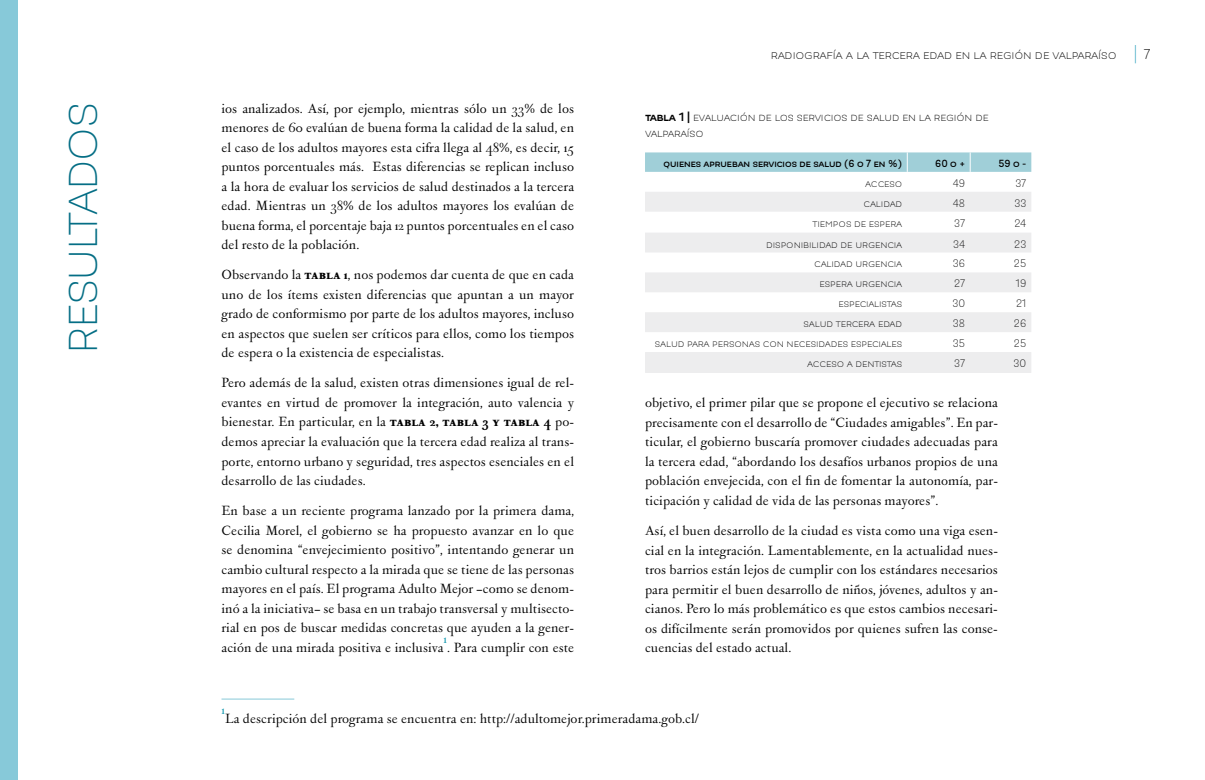
<style>
.page{position:relative;width:1205px;height:780px;background:#fff}
.page>*{position:absolute;margin:0;border:0;box-sizing:border-box;transform-origin:0 0}
.t1{font:300 46.25px "Modernica";letter-spacing:-.02em;color:#056e85}
.t2{font:16.25px/19.5px "Peleguer";color:#000;text-align:justify}
.t3{font:300 16.25px "Modernica";color:#000}
.t4{font:15.25px "Peleguer";color:#0d96ad}
.t5{font:300 15px "Modernica";letter-spacing:-.02em;color:#000}
.t6{font:300 13.75px/16.5px "Modernica";letter-spacing:-.005em;color:#000}
.t7{font:300 12.5px "Modernica";letter-spacing:-.01em;color:#000}
.t8{font:500 11.88px "Modernica";color:#000}
.s1{font-weight:700}
</style>
<div class="page">
<svg style="left:645px;top:192px;width:386px;height:181px;fill:#ededee"></svg>
<svg style="left:645px;top:152px;width:386px;height:20px;background:#a3d0d9"></svg>
<svg style="left:1135px;top:45px;width:1px;height:18px"></svg>
<div style="left:0;top:0;width:17px;height:780px;background:#87c9d9"></div>
<hr style="left:221px;top:698px;width:73px;height:1px;background:#87c9d9">
<h1 class="t1" style="left:62px;top:352px;width:251px;rotate:-90deg">RESULTADOS</h1>
<p class="t2" style="left:221px;top:98px;width:354px">ios analizados. Así, por ejemplo, mientras sólo un 33% de los menores de 60 evalúan de buena forma la calidad de la salud, en el caso de los adultos mayores esta cifra llega al 48%, es decir, 15 puntos porcentuales más. Estas diferencias se replican incluso a la hora de evaluar los servicios de salud destinados a la tercera edad. Mientras un 38% de los adultos mayores los evalúan de buena forma, el porcentaje baja 12 puntos porcentuales en el caso del resto de la población.</p>
<p class="t2" style="left:221px;top:265px;width:354px">Observando la <span class="s1">tabla 1</span>, nos podemos dar cuenta de que en cada uno de los ítems existen diferencias que apuntan a un mayor grado de conformismo por parte de los adultos mayores, incluso en aspectos que suelen ser críticos para ellos, como los tiempos de espera o la existencia de especialistas.</p>
<p class="t2" style="left:221px;top:373px;width:354px">Pero además de la salud, existen otras dimensiones igual de rel&shy;evantes en virtud de promover la integración, auto valencia y bienestar. En particular, en la <span class="s1">tabla 2, tabla 3 y tabla 4</span> po&shy;demos apreciar la evaluación que la tercera edad realiza al trans&shy;porte, entorno urbano y seguridad, tres aspectos esenciales en el desarrollo de las ciudades.</p>
<p class="t2" style="left:221px;top:501px;width:354px">En base a un reciente programa lanzado por la primera dama, Cecilia Morel, el gobierno se ha propuesto avanzar en lo que se denomina “envejecimiento positivo”, intentando generar un cambio cultural respecto a la mirada que se tiene de las personas mayores en el país. El programa Adulto Mejor –como se denom&shy;inó a la iniciativa– se basa en un trabajo transversal y multisecto&shy;rial en pos de buscar medidas concretas que ayuden a la gener&shy;ación de una mirada positiva e inclusiva . Para cumplir con este</p>
<p class="t4" style="left:444px;top:630px;width:5px">1</p>
<p class="t5" style="left:771px;top:48px;width:347px">radiografía a la tercera edad en la región de valparaíso</p>
<p class="t3" style="left:1143px;top:47px;width:8px">7</p>
<p class="t6" style="left:645px;top:108px;width:345px"><span class="s1">tabla 1 |</span> evaluación de los servicios de salud en la región de valparaíso</p>
<p class="t8" style="left:663px;top:158px;width:240px">quienes aprueban servicios de salud (6 o 7 en %)</p>
<p class="t8" style="left:935px;top:158px;width:31px">60 o +</p>
<p class="t8" style="left:998px;top:158px;width:29px">59 o -</p>
<p class="t7" style="left:865px;top:177px;width:38px">acceso</p>
<p class="t7" style="left:953px;top:177px;width:14px">49</p>
<p class="t7" style="left:1015px;top:177px;width:12px">37</p>
<p class="t7" style="left:863px;top:197px;width:40px">calidad</p>
<p class="t7" style="left:953px;top:197px;width:14px">48</p>
<p class="t7" style="left:1014px;top:197px;width:13px">33</p>
<p class="t7" style="left:812px;top:217px;width:91px">tiempos de espera</p>
<p class="t7" style="left:954px;top:217px;width:12px">37</p>
<p class="t7" style="left:1014px;top:217px;width:13px">24</p>
<p class="t7" style="left:766px;top:238px;width:138px">disponibilidad de urgencia</p>
<p class="t7" style="left:953px;top:238px;width:14px">34</p>
<p class="t7" style="left:1014px;top:238px;width:14px">23</p>
<p class="t7" style="left:814px;top:258px;width:90px">calidad urgencia</p>
<p class="t7" style="left:953px;top:258px;width:14px">36</p>
<p class="t7" style="left:1014px;top:258px;width:14px">25</p>
<p class="t7" style="left:819px;top:278px;width:84px">espera urgencia</p>
<p class="t7" style="left:954px;top:278px;width:13px">27</p>
<p class="t7" style="left:1016px;top:278px;width:12px">19</p>
<p class="t7" style="left:838px;top:298px;width:65px">especialistas</p>
<p class="t7" style="left:952px;top:298px;width:14px">30</p>
<p class="t7" style="left:1016px;top:298px;width:12px">21</p>
<p class="t7" style="left:803px;top:317px;width:100px">salud tercera edad</p>
<p class="t7" style="left:953px;top:317px;width:14px">38</p>
<p class="t7" style="left:1014px;top:317px;width:14px">26</p>
<p class="t7" style="left:655px;top:337px;width:249px">salud para personas con necesidades especiales</p>
<p class="t7" style="left:953px;top:337px;width:14px">35</p>
<p class="t7" style="left:1014px;top:337px;width:14px">25</p>
<p class="t7" style="left:807px;top:357px;width:97px">acceso a dentistas</p>
<p class="t7" style="left:954px;top:357px;width:12px">37</p>
<p class="t7" style="left:1013px;top:357px;width:14px">30</p>
<p class="t2" style="left:645px;top:393px;width:354px">objetivo, el primer pilar que se propone el ejecutivo se relaciona precisamente con el desarrollo de “Ciudades amigables”. En par&shy;ticular, el gobierno buscaría promover ciudades adecuadas para la tercera edad, “abordando los desafíos urbanos propios de una población envejecida, con el fin de fomentar la autonomía, par&shy;ticipación y calidad de vida de las personas mayores”.</p>
<p class="t2" style="left:645px;top:521px;width:354px">Así, el buen desarrollo de la ciudad es vista como una viga esen&shy;cial en la integración. Lamentablemente, en la actualidad nues&shy;tros barrios están lejos de cumplir con los estándares necesarios para permitir el buen desarrollo de niños, jóvenes, adultos y an&shy;cianos. Pero lo más problemático es que estos cambios necesari&shy;os difícilmente serán promovidos por quienes sufren las conse&shy;cuencias del estado actual.</p>
<p class="t4" style="left:221px;top:702px;width:5px">1</p>
<p class="t2" style="left:225px;top:708px;width:475px">La descripción del programa se encuentra en: http://adultomejor.primeradama.gob.cl/</p>
</div>
